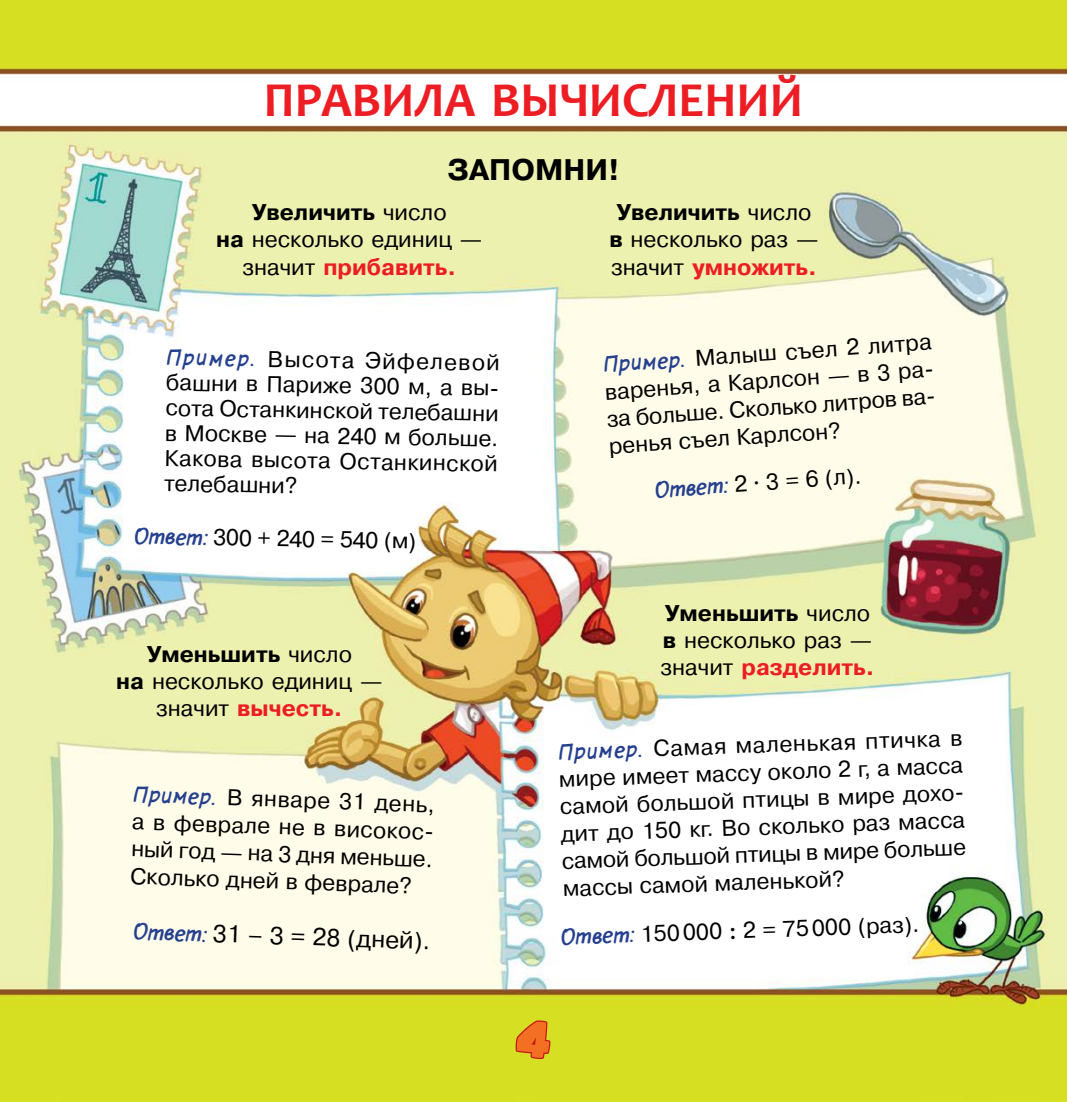
<style>
.page{position:relative;width:1067px;height:1102px;background:#fff}
.page>*{position:absolute;margin:0;border:0;box-sizing:border-box;transform-origin:0 0}
.Заг_1{font:57.75px "Soyuzfont Black Rounded";color:#f36f21}
.Заг{font:700 49px "Candara";color:#ed1d24}
.Основной{font:700 29.75px "Pragmatica C";color:#000}
.Основной-2{font:24.5px "Pragmatica C";color:#000}
.Основной-3{font:22.75px/27.3px "Pragmatica C";color:#000;text-align:justify}
.s1{font-weight:700}
.s2{font-weight:700;color:#ed1d24}
.s3{font-family:"Flow";font-weight:700;color:#25408f}
.s4{font-family:"School Book C"}
.s5{font-family:"Flow";font-weight:700;font-size:22.75px;color:#25408f}
</style>
<div class="page">
<img style="left:0;top:0;width:1067px;height:1101px">
<svg style="left:514px;top:966px;width:38px;height:135px;background:#d4cf45"></svg>
<p class="Заг" style="left:264px;top:70px;width:540px">ПРАВИЛА ВЫЧИСЛЕНИЙ</p>
<p class="Основной" style="left:447px;top:153px;width:174px">ЗАПОМНИ!</p>
<p class="Основной-3" style="left:216px;top:198px;width:268px;text-align:center"><span class="s1">Увеличить</span> число<br><span class="s1">на</span> несколько единиц — значит <span class="s2">прибавить.</span></p>
<p class="Основной-3" style="left:609px;top:198px;width:211px;text-align:center"><span class="s1">Увеличить</span> число <span class="s1">в</span> несколько раз — значит <span class="s2">умножить.</span></p>
<p class="Основной-3" style="left:166px;top:344px;width:337px;line-height:25.2px;rotate:1deg"><span class="s3">Пример.</span> Высота Эйфелевой башни в Париже 300 м, а вы&shy;сота Останкинской телебашни в Москве — на 240 м больше.<br>Какова высота Останкинской телебашни?</p>
<p class="Основной-3" style="left:134px;top:522px;width:284px;rotate:1deg"><span class="s3">Ответ:</span> 300 + 240 = 540 (м)</p>
<p class="Основной-3" style="left:116px;top:640px;width:268px;text-align:center"><span class="s1">Уменьшить</span> число<br><span class="s1">на</span> несколько единиц — значит <span class="s2">вычесть.</span></p>
<p class="Основной-3" style="left:134px;top:780px;width:305px;rotate:2deg"><span class="s3">Пример.</span> В январе 31 день, а в феврале не в високос&shy;ный год — на 3 дня меньше.<br>Сколько дней в феврале?</p>
<p class="Основной-3" style="left:602px;top:351px;width:333px;rotate:-4deg"><span class="s3">Пример.</span> Малыш съел 2 литра варенья, а Карлсон — в 3 ра&shy;за больше. Сколько литров ва&shy;ренья съел Карлсон?</p>
<p class="Основной-3" style="left:654px;top:476px;width:208px;rotate:-4deg"><span class="s3">Ответ:</span> 2 <span class="s4">·</span> 3 = 6 (л).</p>
<p class="Основной-3" style="left:660px;top:599px;width:216px;text-align:left"><span class="s1">Уменьшить</span> число <span class="s1">в</span> несколько раз — значит <span class="s2">разделить.</span></p>
<p class="Основной-3" style="left:557px;top:738px;width:408px;rotate:-2deg"><span class="s3">Пример.</span> Самая маленькая птичка в мире имеет массу около 2 г, а масса самой большой птицы в мире дохо&shy;дит до 150 кг. Во сколько раз масса самой большой птицы в мире больше массы самой маленькой?</p>
<p class="Основной-2" style="left:134px;top:916px;width:299px;rotate:2deg"><span class="s5">Ответ:</span> 31 – 3 = 28 (дней).</p>
<p class="Основной-3" style="left:560px;top:923px;width:360px;rotate:-2deg"><span class="s3">Ответ:</span> 150000 <span class="s4">:</span> 2 = 75000 (раз).</p>
<p class="Заг_1" style="left:516px;top:1007px;width:35px">4</p>
</div>
